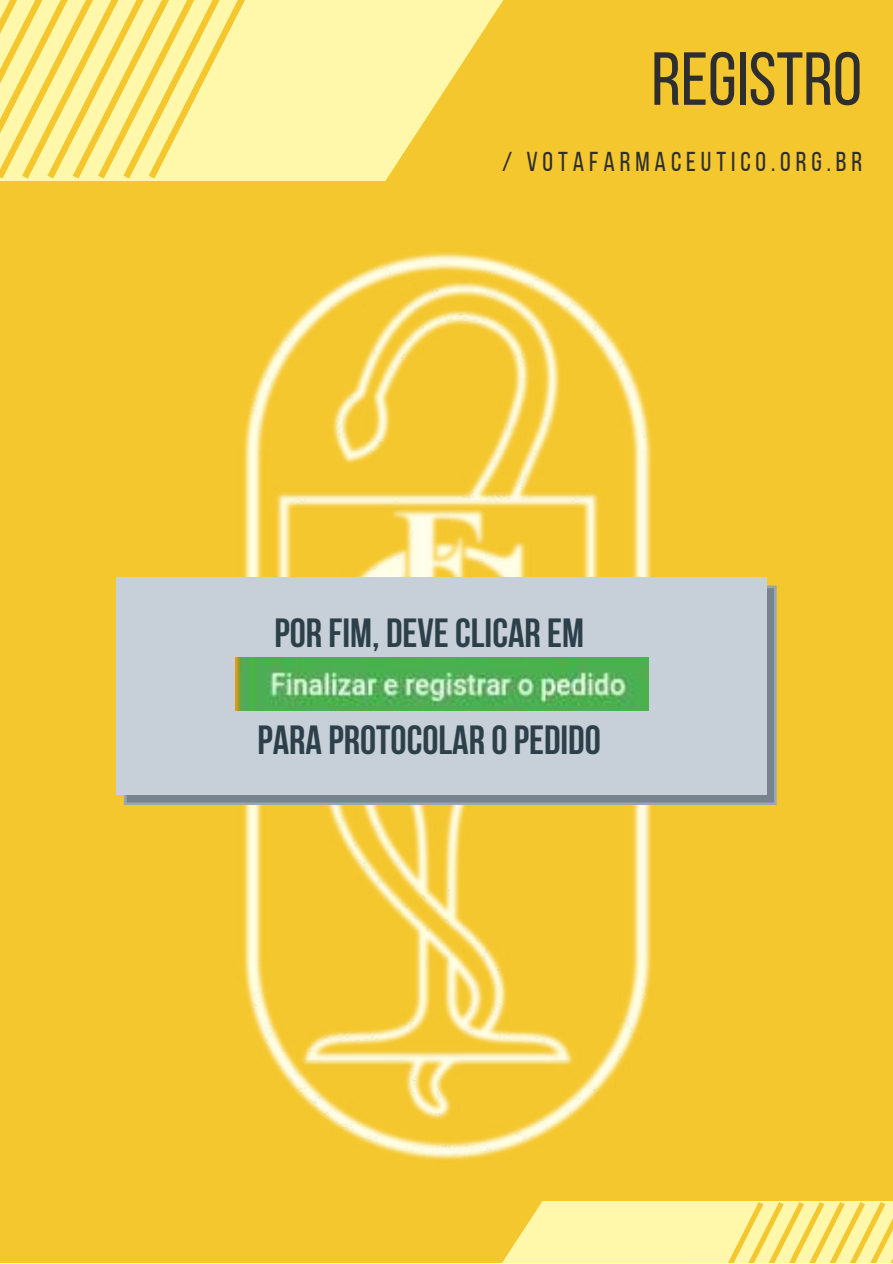
<style>
.page{position:relative;width:893px;height:1264px;background:#fff}
.page>*{position:absolute;margin:0;border:0;box-sizing:border-box;transform-origin:0 0}
.t1{font:75px "Bebas Neue";color:#2e2e2e}
.t2{font:700 40.65px "Bebas Neue";color:#2d404a}
.t3{font:27.15px "Bebas Neue";letter-spacing:.18em;color:#2e2e2e}
</style>
<div class="page">
<div style="left:0;top:0;width:892px;height:1262px;background:#f5c72e"></div>
<svg style="left:502px;top:1201px;width:390px;height:61px;background:#fdef95"></svg>
<svg style="left:308px;top:0;width:196px;height:181px"></svg>
<svg style="left:392px;top:0;width:25px;height:178px;background:#fdf097"></svg>
<div style="left:366px;top:0;width:26px;height:178px;background:#fff8aa"></div>
<div style="left:341px;top:0;width:25px;height:178px;background:#fff8aa"></div>
<div style="left:316px;top:0;width:25px;height:178px;background:#fff8aa"></div>
<div style="left:290px;top:0;width:26px;height:178px;background:#fff8aa"></div>
<div style="left:265px;top:0;width:25px;height:178px;background:#fff8aa"></div>
<div style="left:240px;top:0;width:25px;height:178px;background:#fff8aa"></div>
<svg style="left:0;top:0;width:240px;height:178px"></svg>
<img style="left:243px;top:252px;width:409px;height:908px">
<svg style="left:124px;top:585px;width:652px;height:220px;background:#88949d"></svg>
<div style="left:116px;top:577px;width:650px;height:217px;background:#c7d0d8"></div>
<img style="left:235px;top:657px;width:413px;height:53px">
<h1 class="t1" style="left:651px;top:49px;width:212px">REGISTRO</h1>
<p class="t3" style="left:502px;top:150px;width:361px">/ VOTAFARMACEUTICO.ORG.BR</p>
<p class="t2" style="left:274px;top:616px;width:311px">POR FIM, DEVECLICAR EM</p>
<p class="t2" style="left:257px;top:724px;width:345px">PARA PROTOCOLAR OPEDIDO</p>
</div>
